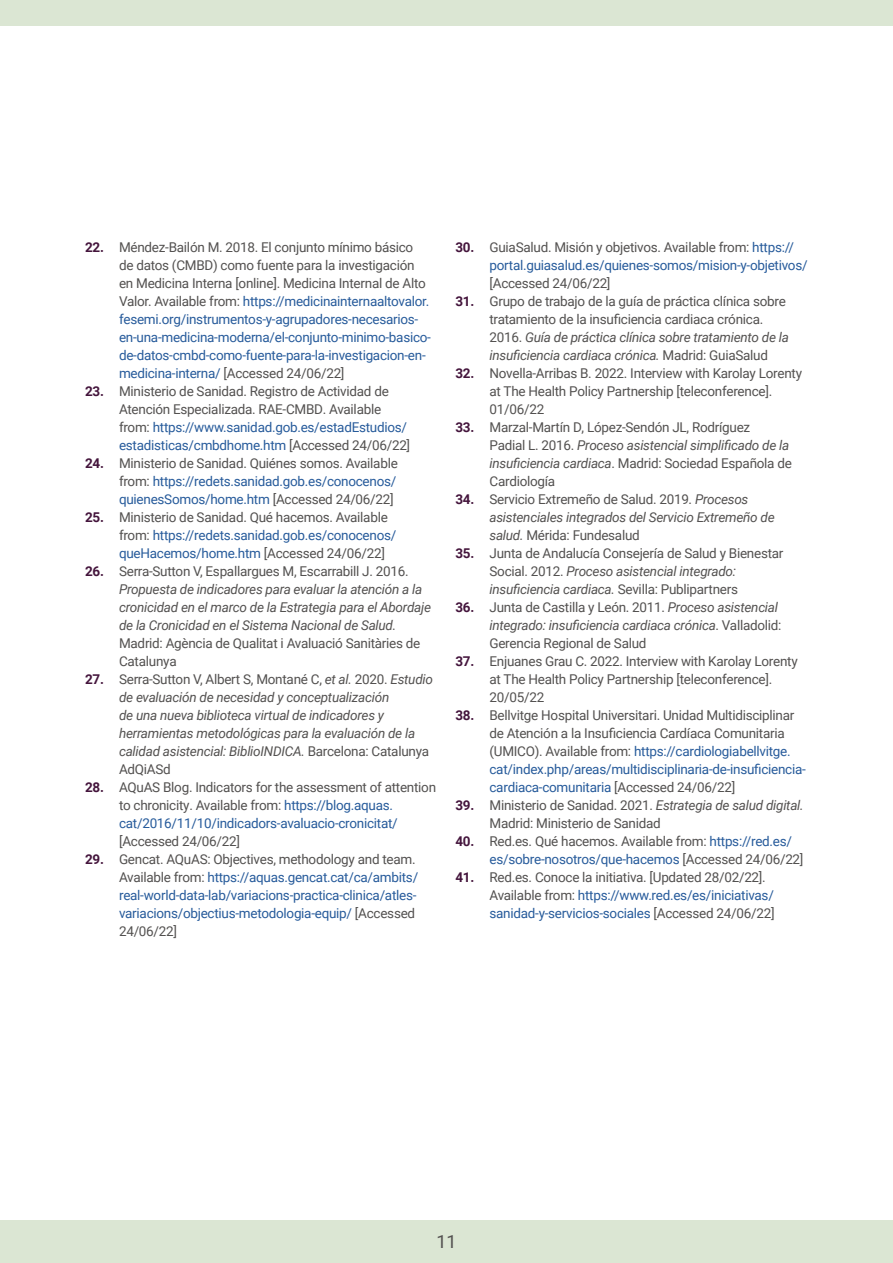
<style>
.page{position:relative;width:893px;height:1263px;background:#fff}
.page>*{position:absolute;margin:0;border:0;box-sizing:border-box;transform-origin:0 0}
.t1{font:18px "Roboto";color:#535150}
.t2{font:13.5px/18px "Roboto";letter-spacing:-.02em;color:#535150}
.t3{font:13.5px/18px "Roboto";letter-spacing:-.02em;color:#275b9b}
.t4{font:italic 13.5px/18px "Roboto";letter-spacing:-.02em;color:#535150}
.s1{font-weight:700;color:#44153c}
.s2{color:#535150}
.s3{color:#275b9b}
.s4{font-weight:700;font-style:normal;color:#44153c}
.s5{font-style:normal}
.s6{font-style:italic}
</style>
<div class="page">
<div style="left:0;top:0;width:893px;height:26px;background:#dbe6d3"></div>
<div style="left:0;top:1220px;width:893px;height:43px;background:#dbe6d3"></div>
<p class="t3" style="left:119px;top:238px;width:313px;text-indent:-34px"><span class="s1">22.</span> <span class="s2">Méndez-Bailón M. 2018. El conjunto mínimo básico de datos (CMBD) como fuente para la investigación en Medicina Interna [online]. Medicina Internal de Alto Valor. Available from:</span> https://medicinainternaaltovalor. fesemi.org/instrumentos-y-agrupadores-necesarios&shy;en-una-medicina-moderna/el-conjunto-minimo-basico&shy;de-datos-cmbd-como-fuente-para-la-investigacion-en&shy;medicina-interna/ <span class="s2">[Accessed 24/06/22]</span></p>
<p class="t2" style="left:119px;top:382px;width:293px;text-indent:-34px"><span class="s1">23.</span> Ministerio de Sanidad. Registro de Actividad de Atención Especializada. RAE-CMBD. Available from: <span class="s3">https://www.sanidad.gob.es/estadEstudios/ estadisticas/cmbdhome.htm</span> [Accessed 24/06/22]</p>
<p class="t2" style="left:119px;top:454px;width:280px;text-align:justify;text-indent:-34px"><span class="s1">24.</span> Ministerio de Sanidad. Quiénes somos. Available from: <span class="s3">https://redets.sanidad.gob.es/conocenos/ quienesSomos/home.htm</span> [Accessed 24/06/22]</p>
<p class="t2" style="left:119px;top:508px;width:279px;text-indent:-34px"><span class="s1">25.</span> Ministerio de Sanidad. Qué hacemos. Available from: <span class="s3">https://redets.sanidad.gob.es/conocenos/ queHacemos/home.htm</span> [Accessed 24/06/22]</p>
<p class="t4" style="left:119px;top:562px;width:313px;text-indent:-34px"><span class="s4">26.</span> <span class="s5">Serra-Sutton V, Espallargues M, Escarrabill J. 2016.<br></span>Propuesta de indicadores para evaluar la atención a la cronicidad en el marco de la Estrategia para el Abordaje de la Cronicidad en el Sistema Nacional de Salud.<br><span class="s5">Madrid: Agència de Qualitat i Avaluació Sanitàries de Catalunya</span></p>
<p class="t4" style="left:119px;top:670px;width:315px;text-indent:-34px"><span class="s4">27.</span> <span class="s5">Serra-Sutton V, Albert S, Montané C,</span> et al. <span class="s5">2020.</span> Estudio de evaluación de necesidad y conceptualización<br>de una nueva biblioteca virtual de indicadores y herramientas metodológicas para la evaluación de la calidad asistencial: BiblioINDICA. <span class="s5">Barcelona: Catalunya AdQiASd</span></p>
<p class="t2" style="left:119px;top:778px;width:319px;text-indent:-34px"><span class="s1">28.</span> AQuAS Blog. Indicators for the assessment of attention to chronicity. Available from: <span class="s3">https://blog.aquas. cat/2016/11/10/indicadors-avaluacio-cronicitat/ </span>[Accessed 24/06/22]</p>
<p class="t3" style="left:119px;top:850px;width:301px;text-indent:-34px"><span class="s1">29.</span> <span class="s2">Gencat. AQuAS: Objectives, methodology and team.<br>Available from:</span> https://aquas.gencat.cat/ca/ambits/ real-world-data-lab/variacions-practica-clinica/atles&shy;variacions/objectius-metodologia-equip/ <span class="s2">[Accessed 24/06/22]</span></p>
<p class="t3" style="left:489px;top:238px;width:320px;text-indent:-34px"><span class="s1">30.</span> <span class="s2">GuiaSalud. Misión y objetivos. Available from:</span> https:// portal.guiasalud.es/quienes-somos/mision-y-objetivos/ <span class="s2">[Accessed 24/06/22]</span></p>
<p class="t2" style="left:489px;top:292px;width:301px;text-indent:-34px"><span class="s1">31.</span> Grupo de trabajo de la guía de práctica clínica sobre tratamiento de la insuficiencia cardiaca crónica.<br>2016. <span class="s6">Guía de práctica clínica sobre tratamiento de la insuficiencia cardiaca crónica.</span> Madrid: GuiaSalud</p>
<p class="t2" style="left:489px;top:364px;width:314px;text-indent:-34px"><span class="s1">32.</span> Novella-Arribas B. 2022. Interview with Karolay Lorenty at The Health Policy Partnership [teleconference].<br>01/06/22</p>
<p class="t2" style="left:489px;top:418px;width:304px;text-indent:-34px"><span class="s1">33.</span> Marzal-Martín D, López-Sendón JL, Rodríguez<br>Padial L. 2016. <span class="s6">Proceso asistencial simplificado de la insuficiencia cardiaca</span>. Madrid: Sociedad Española de Cardiología</p>
<p class="t4" style="left:489px;top:490px;width:287px;text-indent:-34px"><span class="s4">34.</span> <span class="s5">Servicio Extremeño de Salud. 2019.</span> Procesos asistenciales integrados del Servicio Extremeño de salud. <span class="s5">Mérida: Fundesalud</span></p>
<p class="t2" style="left:489px;top:544px;width:295px;text-indent:-34px"><span class="s1">35.</span> Junta de Andalucía Consejería de Salud y Bienestar<br>Social. 2012. <span class="s6">Proceso asistencial integrado: insuficiencia cardiaca.</span> Sevilla: Publipartners</p>
<p class="t2" style="left:489px;top:598px;width:293px;text-indent:-34px"><span class="s1">36.</span> Junta de Castilla y León. 2011. <span class="s6">Proceso asistencial integrado: insuficiencia cardiaca crónica</span>. Valladolid:<br>Gerencia Regional de Salud</p>
<p class="t2" style="left:489px;top:652px;width:310px;text-indent:-34px"><span class="s1">37.</span> Enjuanes Grau C. 2022. Interview with Karolay Lorenty at The Health Policy Partnership [teleconference].<br>20/05/22</p>
<p class="t2" style="left:489px;top:706px;width:318px;text-indent:-34px"><span class="s1">38.</span> Bellvitge Hospital Universitari. Unidad Multidisciplinar de Atención a la Insuficiencia Cardíaca Comunitaria (UMICO). Available from: <span class="s3">https://cardiologiabellvitge. cat/index.php/areas/multidisciplinaria-de-insuficiencia&shy;cardiaca-comunitaria</span> [Accessed 24/06/22]</p>
<p class="t2" style="left:489px;top:796px;width:316px;text-indent:-34px"><span class="s1">39.</span> Ministerio de Sanidad. 2021. <span class="s6">Estrategia de salud digital.<br></span>Madrid: Ministerio de Sanidad</p>
<p class="t2" style="left:489px;top:832px;width:316px;text-indent:-34px"><span class="s1">40.</span> Red.es. Qué hacemos. Available from: <span class="s3">https://red.es/ es/sobre-nosotros/que-hacemos</span> [Accessed 24/06/22]</p>
<p class="t2" style="left:489px;top:868px;width:287px;text-indent:-34px"><span class="s1">41.</span> Red.es. Conoce la initiativa. [Updated 28/02/22].<br>Available from: <span class="s3">https://www.red.es/es/iniciativas/ sanidad-y-servicios-sociales</span> [Accessed 24/06/22]</p>
<h1 class="t1" style="left:436px;top:1229px;width:22px">11</h1>
</div>
